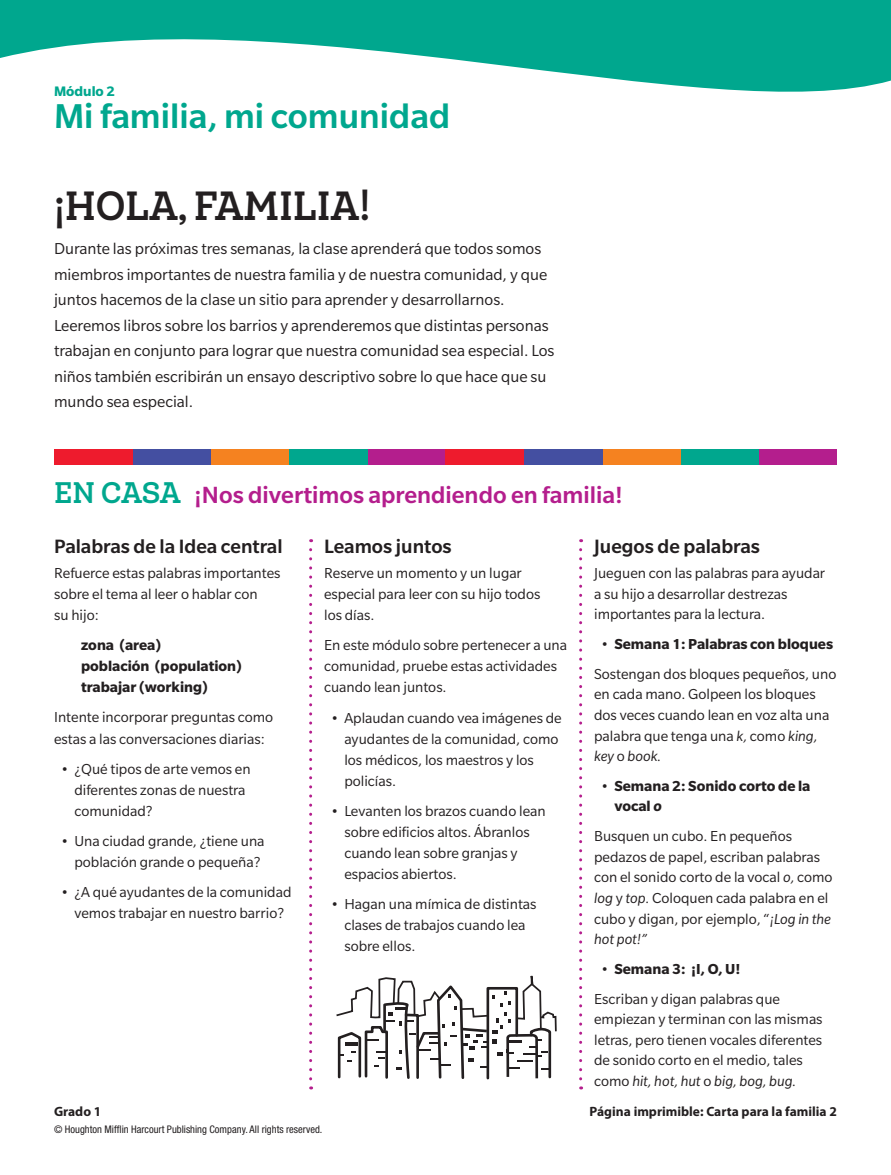
<style>
.page{position:relative;width:891px;height:1175px;background:#fff}
.page>*{position:absolute;margin:0;border:0;box-sizing:border-box;transform-origin:0 0}
.h3_hello_family{font:700 39px "Queulat HMH Cnd";color:#231f20}
.h1_m2{font:500 37.5px "Slate Pro";color:#00a78e}
.h4_runin_m2{font:500 25.5px "Slate Pro";color:#b41e8d}
.t1{font:500 21px "Slate Pro";color:#231f20}
.p_intro_text{font:17.25px/25.5px "Slate Pro";color:#231f20}
.p_body{font:15.75px/21px "Slate Pro";color:#231f20}
.p_body_indent_nospac{font:700 15.75px/20.7px "Slate Pro";color:#231f20}
.p_body_indent_spacea{font:700 15.75px "Slate Pro";color:#231f20}
.h2_m2{font:700 15px "Slate Pro";color:#00a78e}
.footer_right{font:700 13.5px "Myriad Pro";color:#231f20}
.t2{font:condensed 10.5px "Helvetica Neue LT Std";color:#231f20}
.s1{font-family:"Queulat HMH Cnd";font-weight:700;font-size:28.5px;color:#00a78e}
.s2{font-weight:400}
.s3{font-style:italic}
</style>
<div class="page">
<svg style="left:0;top:0;width:891px;height:92px;fill:#00a78e"></svg>
<div style="left:759px;top:449px;width:78px;height:15px;background:#b41e8d"></div>
<div style="left:681px;top:449px;width:78px;height:15px;background:#00a78e"></div>
<div style="left:602px;top:449px;width:79px;height:15px;background:#f58220"></div>
<div style="left:367px;top:449px;width:79px;height:15px;background:#b41e8d"></div>
<div style="left:289px;top:449px;width:78px;height:15px;background:#00a78e"></div>
<div style="left:211px;top:449px;width:78px;height:15px;background:#f58220"></div>
<div style="left:132px;top:449px;width:79px;height:15px;background:#444fa1"></div>
<svg style="left:54px;top:449px;width:78px;height:15px"></svg>
<div style="left:524px;top:449px;width:78px;height:15px;background:#444fa1"></div>
<svg style="left:446px;top:449px;width:78px;height:15px"></svg>
<svg style="left:309px;top:549px;width:3px;height:540px"></svg>
<svg style="left:579px;top:549px;width:3px;height:540px"></svg>
<svg style="left:336px;top:975px;width:221px;height:105px"></svg>
<p class="h2_m2" style="left:54px;top:83px;width:63px">Módulo 2</p>
<p class="h1_m2" style="left:54px;top:96px;width:398px">Mi familia, mi comunidad</p>
<p class="h3_hello_family" style="left:54px;top:179px;width:318px">¡HOLA, FAMILIA!</p>
<p class="p_intro_text" style="left:54px;top:236px;width:495px">Durante las próximas tres semanas, la clase aprenderá que todos somos miembros importantes de nuestra familia y de nuestra comunidad, y que juntos hacemos de la clase un sitio para aprender y desarrollarnos.</p>
<p class="p_intro_text" style="left:54px;top:312px;width:502px">Leeremos libros sobre los barrios y aprenderemos que distintas personas trabajan en conjunto para lograr que nuestra comunidad sea especial. Los niños también escribirán un ensayo descriptivo sobre lo que hace que su mundo sea especial.</p>
<p class="h4_runin_m2" style="left:54px;top:481px;width:570px"><span class="s1">EN CASA</span> ¡Nos divertimos aprendiendo en familia!</p>
<p class="t1" style="left:324px;top:535px;width:129px">Leamos juntos</p>
<p class="p_body" style="left:324px;top:563px;width:218px">Reserve un momento y un lugar especial para leer con su hijo todos los días.</p>
<p class="p_body" style="left:324px;top:635px;width:244px">En este módulo sobre pertenecer a una comunidad, pruebe estas actividades cuando lean juntos.</p>
<p class="p_body" style="left:344px;top:707px;width:219px;text-indent:-14px">• Aplaudan cuando vea imágenes de ayudantes de la comunidad, como los médicos, los maestros y los policías.</p>
<p class="p_body" style="left:344px;top:800px;width:203px;text-indent:-14px">• Levanten los brazos cuando lean sobre edificios altos. Ábranlos cuando lean sobre granjas y espacios abiertos.</p>
<p class="p_body" style="left:344px;top:893px;width:194px;text-indent:-14px">• Hagan una mímica de distintas clases de trabajos cuando lea sobre ellos.</p>
<p class="t1" style="left:54px;top:535px;width:230px">Palabras de la Idea central</p>
<p class="p_body" style="left:54px;top:563px;width:228px">Refuerce estas palabras importantes sobre el tema al leer o hablar con<br>su hijo:</p>
<p class="p_body_indent_nospac" style="left:81px;top:635px;width:81px">zona (area)</p>
<p class="p_body_indent_nospac" style="left:81px;top:656px;width:162px">población (population)</p>
<p class="p_body_indent_spacea" style="left:81px;top:678px;width:128px">trabajar (working)</p>
<p class="p_body" style="left:54px;top:707px;width:221px">Intente incorporar preguntas como estas a las conversaciones diarias:</p>
<p class="p_body" style="left:74px;top:758px;width:178px;text-indent:-14px">• ¿Qué tipos de arte vemos en diferentes zonas de nuestra comunidad?</p>
<p class="p_body" style="left:61px;top:830px;width:205px;text-align:center">• Una ciudad grande, ¿tiene una población grande o pequeña?</p>
<p class="p_body" style="left:61px;top:881px;width:232px;text-align:center">• ¿A qué ayudantes de la comunidad vemos trabajar en nuestro barrio?</p>
<p class="t1" style="left:594px;top:535px;width:167px">Juegos de palabras</p>
<p class="p_body" style="left:594px;top:562px;width:233px">Jueguen con las palabras para ayudar a su hijo a desarrollar destrezas importantes para la lectura.</p>
<p class="p_body_indent_nospac" style="left:601px;top:633px;width:234px"><span class="s2">•</span> Semana 1: Palabras con bloques</p>
<p class="p_body" style="left:594px;top:663px;width:244px">Sostengan dos bloques pequeños, uno en cada mano. Golpeen los bloques dos veces cuando lean en voz alta una palabra que tenga una <span class="s3">k,</span> como <span class="s3">king, key</span> o <span class="s3">book.</span></p>
<p class="p_body_indent_nospac" style="left:614px;top:775px;width:198px;text-indent:-14px"><span class="s2">•</span> Semana 2: Sonido corto de la vocal <span class="s3">o</span></p>
<p class="p_body" style="left:594px;top:825px;width:240px">Busquen un cubo. En pequeños pedazos de papel, escriban palabras con el sonido corto de la vocal <span class="s3">o,</span> como <span class="s3">log</span> y <span class="s3">top.</span> Coloquen cada palabra en el cubo y digan, por ejemplo, “<span class="s3">¡Log in the hot pot!”</span></p>
<p class="p_body_indent_nospac" style="left:601px;top:958px;width:141px"><span class="s2">•</span> Semana 3: ¡I, O, U!</p>
<p class="p_body" style="left:594px;top:988px;width:230px">Escriban y digan palabras que empiezan y terminan con las mismas letras, pero tienen vocales diferentes de sonido corto en el medio, tales como <span class="s3">hit, hot, hut</span> o <span class="s3">big, bog, bug.</span></p>
<p class="footer_right" style="left:54px;top:1104px;width:49px">Grado 1</p>
<p class="footer_right" style="left:590px;top:1104px;width:249px">Página imprimible: Carta para la familia 2</p>
<p class="t2" style="left:54px;top:1123px;width:270px">© Houghton Mifflin Harcourt Publishing Company. All rights reserved.</p>
</div>
